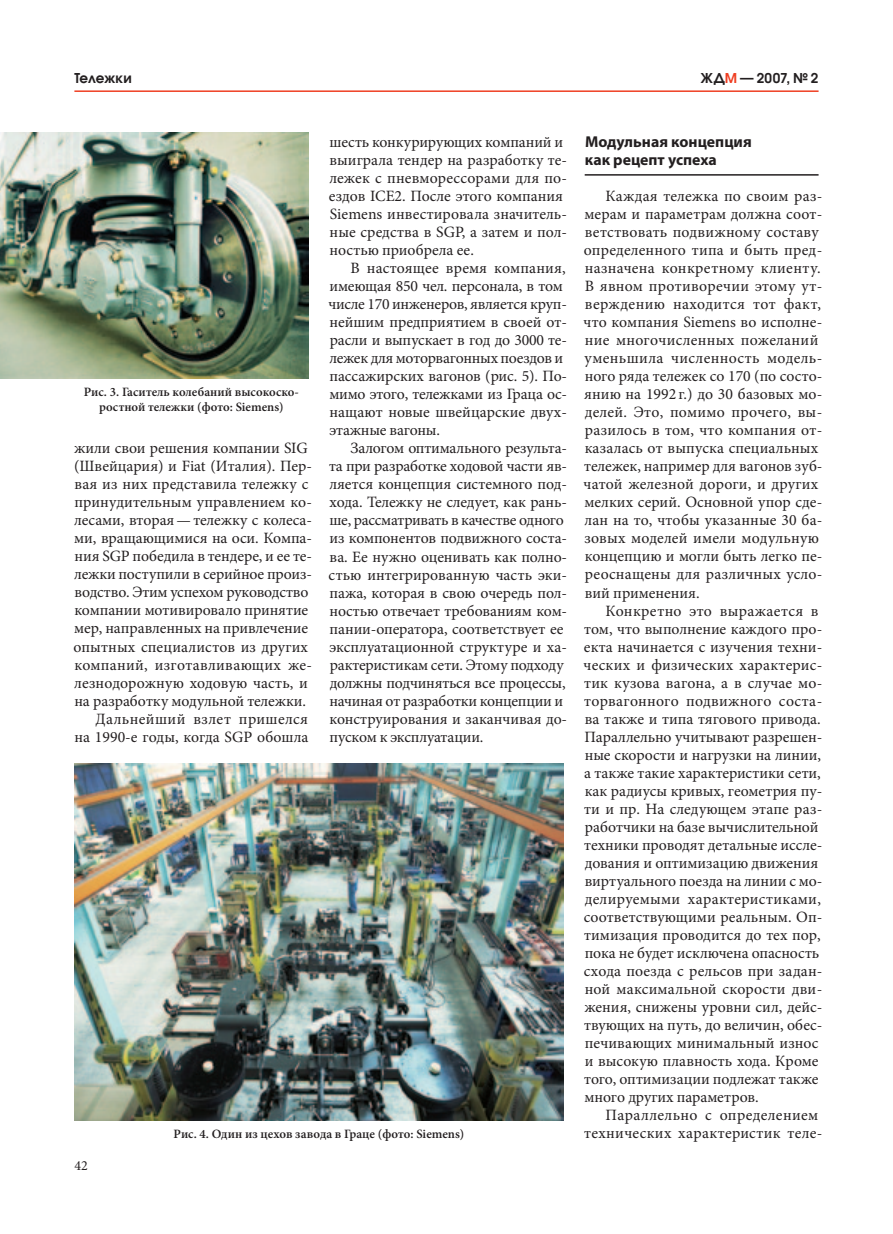
<style>
.page{position:relative;width:893px;height:1234px;background:#fff}
.page>*{position:absolute;margin:0;border:0;box-sizing:border-box;transform-origin:0 0}
.t1{font:15.75px/18px "Minion Pro";color:#231f20}
.t2{font:15.75px/18px "Minion Pro";letter-spacing:.02em;color:#231f20;text-align:right}
.t3{font:700 15.75px/18px "Myriad Pro";color:#231f20}
.t4{font:15.75px "Minion Pro";letter-spacing:.025em;color:#231f20}
.t5{font:13.95px "Minion Pro";color:#231f20}
.t6{font:600 13.5px "Avant Garde Gothic C";color:#231f20}
.t7{font:600 12.75px/15px "Minion Pro";color:#231f20;text-align:center}
.s1{color:#ef3e22}
</style>
<div class="page">
<hr style="left:585px;top:174px;width:234px;height:1px;background:#231f20">
<hr style="left:74px;top:90px;width:745px;height:2px;background:#ef3e22">
<img style="left:0;top:132px;width:308px;height:246px">
<img style="left:74px;top:763px;width:489px;height:357px">
<p class="t6" style="left:74px;top:70px;width:59px">Тележки</p>
<p class="t6" style="left:701px;top:70px;width:119px">ЖД<span class="s1">М</span> — 2007, № 2</p>
<p class="t7" style="left:84px;top:384px;width:217px">Рис. 3. Гаситель колебаний высокоско&shy;ростной тележки (фото: Siemens)</p>
<p class="t1" style="left:74px;top:439px;width:235px">жили свои решения компании SIG</p>
<p class="t1" style="left:74px;top:457px;width:239px">(Швейцария) и Fiat (Италия). Пер-</p>
<p class="t1" style="left:74px;top:475px;width:235px">вая из них представила тележку с</p>
<p class="t1" style="left:74px;top:493px;width:239px">принудительным управлением ко-</p>
<p class="t1" style="left:74px;top:511px;width:239px">лесами, вторая—тележку с колеса-</p>
<p class="t1" style="left:74px;top:529px;width:239px">ми, вращающимися на оси. Компа-</p>
<p class="t1" style="left:74px;top:547px;width:239px">ния SGP победила в тендере, и ее те-</p>
<p class="t1" style="left:74px;top:565px;width:239px">лежки поступили в серийное произ-</p>
<p class="t1" style="left:74px;top:583px;width:236px">водство. Этим успехом руководство</p>
<p class="t1" style="left:74px;top:601px;width:235px">компании мотивировало принятие</p>
<p class="t1" style="left:74px;top:619px;width:235px">мер, направленных на привлечение</p>
<p class="t1" style="left:73px;top:637px;width:236px">опытных специалистов из других</p>
<p class="t2" style="left:74px;top:655px;width:239px">компаний, изготавливающих же-</p>
<p class="t1" style="left:74px;top:673px;width:235px">лезнодорожную ходовую часть, и</p>
<p class="t1" style="left:74px;top:691px;width:233px">на разработку модульной тележки.</p>
<p class="t4" style="left:96px;top:707px;width:214px">Дальнейший взлет пришелся</p>
<p class="t1" style="left:74px;top:727px;width:236px">на 1990‑е годы, когда SGP обошла</p>
<p class="t1" style="left:329px;top:133px;width:240px">шесть конкурирующих компаний и выиграла тендер на разработку те&shy;лежек с пневморессорами для по&shy;ездов ICE2. После этого компания<br>Siemens инвестировала значитель&shy;ные средства в SGP, а затем и пол&shy;ностью приобрела ее.</p>
<p class="t1" style="left:328px;top:259px;width:240px;text-indent:22px">В настоящее время компания, имеющая 850 чел. персонала, в том числе 170 инженеров, является круп&shy;нейшим предприятием в своей от&shy;расли и выпускает в год до 3000 те&shy;лежек для моторвагонных поездов и пассажирских вагонов (рис. 5). По&shy;мимо этого, тележками из Граца ос&shy;нащают новые швейцарские двух&shy;этажные вагоны.</p>
<p class="t1" style="left:329px;top:439px;width:240px;text-indent:22px">Залогом оптимального результа&shy;та при разработке ходовой части яв&shy;ляется концепция системного под&shy;хода. Тележку не следует, как рань&shy;ше, рассматривать в качестве одного из компонентов подвижного соста&shy;ва. Ее нужно оценивать как полно&shy;стью интегрированную часть эки&shy;пажа, которая в свою очередь пол&shy;ностью отвечает требованиям ком&shy;пании-оператора, соответствует ее эксплуатационной структуре и ха&shy;рактеристикам сети. Этому подходу должны подчиняться все процессы, начиная от разработки концепции и конструирования и заканчивая до&shy;пуском к эксплуатации.</p>
<p class="t5" style="left:74px;top:1155px;width:15px">42</p>
<p class="t7" style="left:174px;top:1125px;width:292px">Рис. 4. Один из цехов завода в Граце (фото: Siemens)</p>
<p class="t3" style="left:585px;top:132px;width:168px">Модульная концепция как рецепт успеха</p>
<p class="t1" style="left:584px;top:187px;width:240px;text-indent:22px">Каждая тележка по своим раз&shy;мерам и параметрам должна соот&shy;ветствовать подвижному составу определенного типа и быть пред&shy;назначена конкретному клиенту.<br>В явном противоречии этому ут&shy;верждению находится тот факт, что компания Siemens во исполне&shy;ние многочисленных пожеланий уменьшила численность модель&shy;ного ряда тележек со 170 (по состо&shy;янию на 1992 г.) до 30 базовых мо&shy;делей. Это, помимо прочего, вы&shy;разилось в том, что компания от&shy;казалась от выпуска специальных тележек, например для вагонов зуб&shy;чатой железной дороги, и других мелких серий. Основной упор сде&shy;лан на то, чтобы указанные 30 ба&shy;зовых моделей имели модульную концепцию и могли быть легко пе&shy;реоснащены для различных усло&shy;вий применения.</p>
<p class="t1" style="left:584px;top:601px;width:240px;text-indent:22px">Конкретно это выражается в том, что выполнение каждого про&shy;екта начинается с изучения техни&shy;ческих и физических характерис&shy;тик кузова вагона, а в случае мо&shy;торвагонного подвижного соста&shy;ва также и типа тягового привода.<br>Параллельно учитывают разрешен&shy;ные скорости и нагрузки на линии, а также такие характеристики сети, как радиусы кривых, геометрия пу&shy;ти и пр. На следующем этапе раз&shy;работчики на базе вычислительной техники проводят детальные иссле&shy;дования и оптимизацию движения виртуального поезда на линии с мо&shy;делируемыми характеристиками, соответствующими реальным. Оп&shy;тимизация проводится до тех пор, пока не будет исключена опасность схода поезда с рельсов при задан&shy;ной максимальной скорости дви&shy;жения, снижены уровни сил, дейс&shy;твующих на путь, до величин, обес&shy;печивающих минимальный износ и высокую плавность хода. Кроме того, оптимизации подлежат также много других параметров.</p>
<p class="t2" style="left:584px;top:1105px;width:240px">Параллельно с определением технических характеристик теле-</p>
</div>
